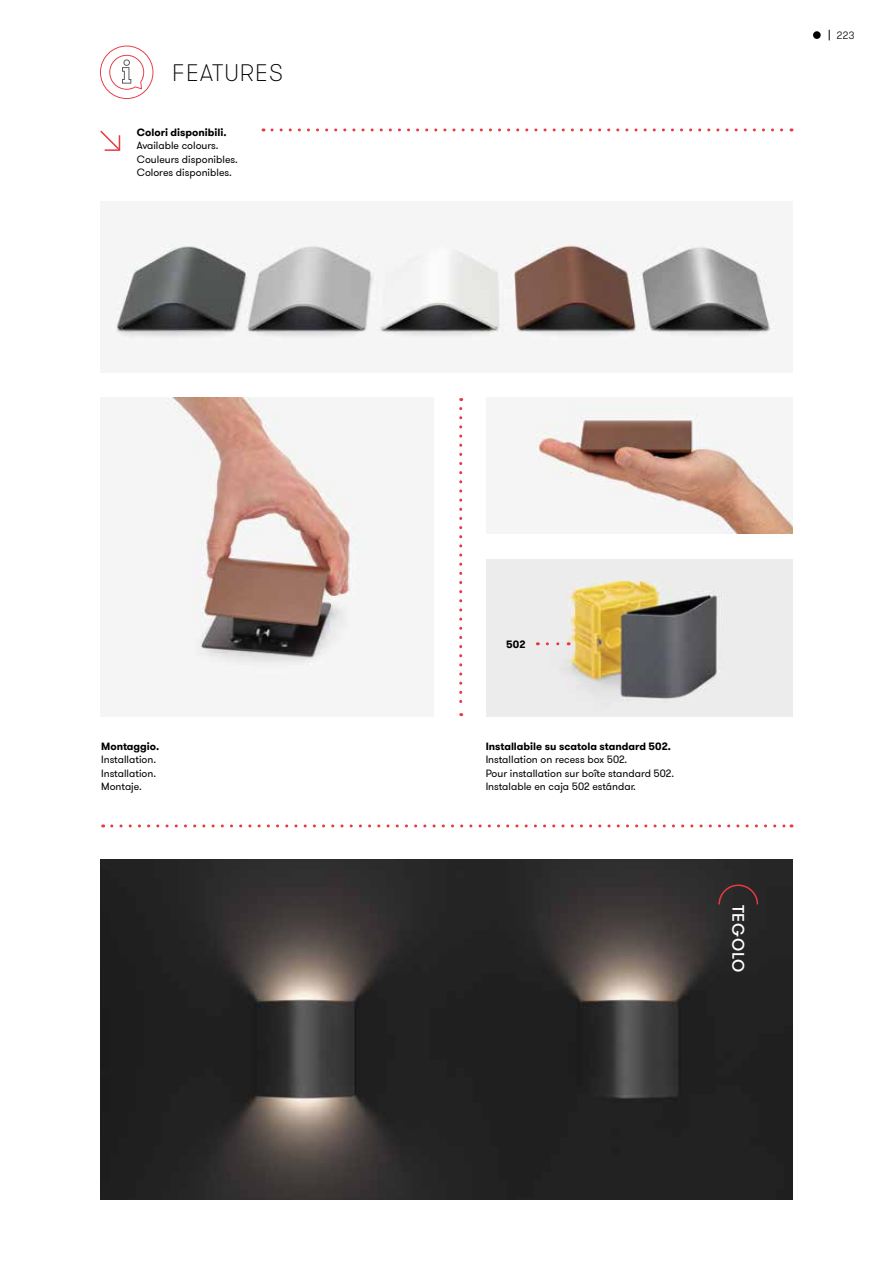
<style>
.page{position:relative;width:893px;height:1263px;background:#fff}
.page>*{position:absolute;margin:0;border:0;box-sizing:border-box;transform-origin:0 0}
.t1{font:100 24px "GT Walsheim Pro";letter-spacing:.04em;color:#000}
.t2{font:500 16.5px "GT Walsheim Pro";letter-spacing:.055em;color:#fff}
.t3{font:10.5px/13.5px "GT Walsheim Pro";color:#000}
.t4{font:700 10.5px "GT Walsheim Pro";color:#000}
.t5{font:300 10.5px "GT Walsheim Pro";color:#000}
</style>
<div class="page">
<img style="left:101px;top:859px;width:691px;height:340px">
<svg style="left:272px;top:128px;width:520px;height:3px"></svg>
<svg style="left:112px;top:824px;width:680px;height:3px"></svg>
<img style="left:115px;top:244px;width:660px;height:97px">
<svg style="left:100px;top:46px;width:53px;height:53px"></svg>
<svg style="left:718px;top:884px;width:41px;height:22px"></svg>
<svg style="left:100px;top:130px;width:21px;height:21px"></svg>
<img style="left:166px;top:398px;width:200px;height:271px">
<svg style="left:459px;top:408px;width:3px;height:308px"></svg>
<img style="left:486px;top:559px;width:306px;height:157px">
<svg style="left:537px;top:642px;width:21px;height:3px"></svg>
<img style="left:534px;top:404px;width:258px;height:130px">
<div style="left:813px;top:31px;width:8px;height:8px;background:#000;border-radius:50%"></div>
<h1 class="t1" style="left:172px;top:57px;width:112px">FEATURES</h1>
<p class="t4" style="left:137px;top:125px;width:91px">Colori disponibili.</p>
<p class="t3" style="left:137px;top:139px;width:102px">Available colours.<br>Couleurs disponibles.<br>Colores disponibles.</p>
<p class="t4" style="left:101px;top:739px;width:60px">Montaggio.</p>
<p class="t3" style="left:101px;top:753px;width:56px;text-align:justify">Installation.<br>Installation.<br>Montaje.</p>
<p class="t5" style="left:837px;top:29px;width:19px">223</p>
<p class="t4" style="left:506px;top:637px;width:21px">502</p>
<p class="t4" style="left:486px;top:739px;width:187px">Installabile su scatola standard 502.</p>
<p class="t3" style="left:486px;top:753px;width:190px">Installation on recess box 502.<br>Pour installation sur boîte standard 502.<br>Instalable en caja 502 estándar.</p>
<h2 class="t2" style="left:749px;top:904px;width:69px;rotate:90deg">TEGOLO</h2>
</div>
